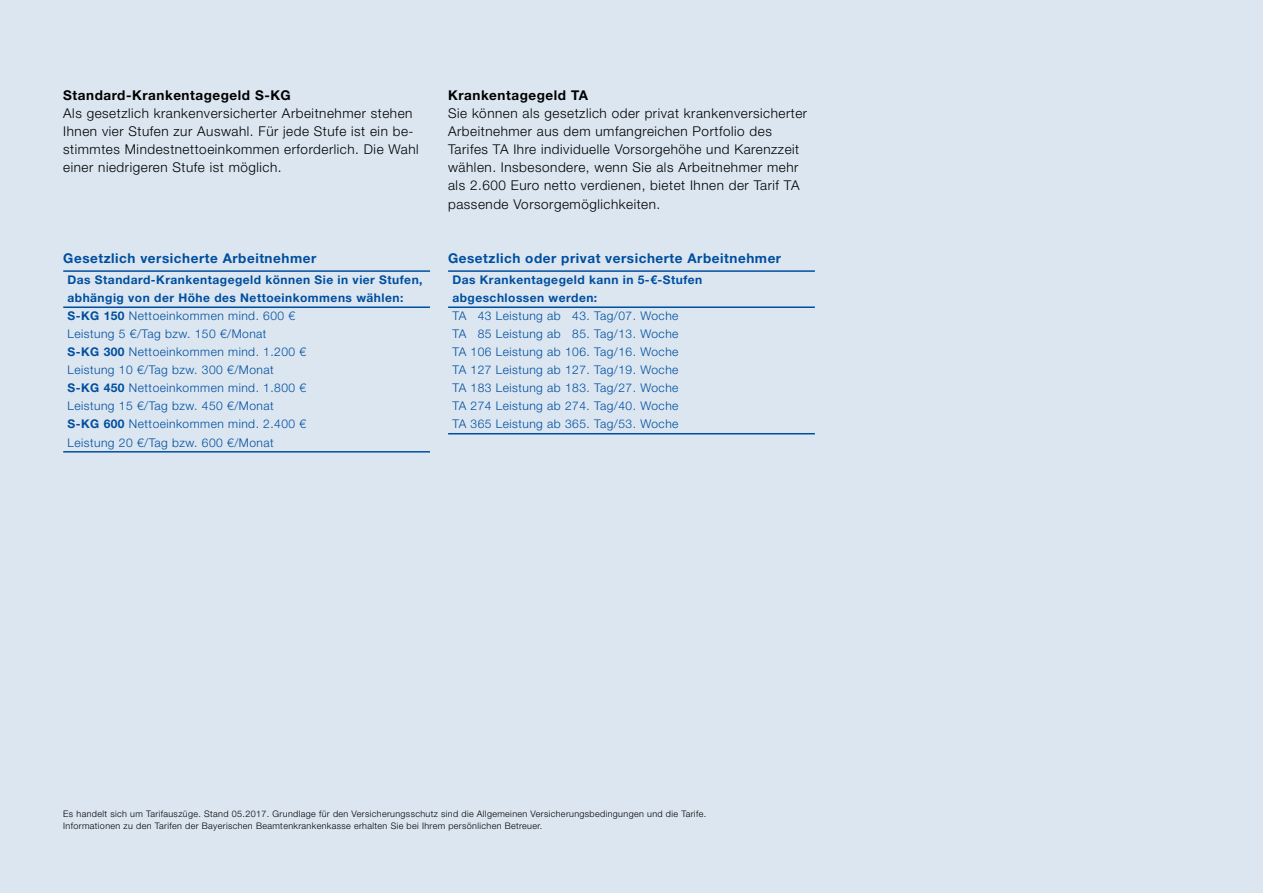
<style>
.page{position:relative;width:1263px;height:893px;background:#dbe6f1}
.page>*{position:absolute;margin:0;border:0;box-sizing:border-box;transform-origin:0 0}
.t1{font:300 13.5px/18.1px "Helvetica Neue LT Pro";letter-spacing:.04em;color:#000}
.t2{font:700 13.5px "Helvetica Neue LT Pro";letter-spacing:.04em;color:#004e9e}
.t3{font:700 13.5px "Helvetica Neue LT Pro";letter-spacing:.04em;color:#000}
.t4{font:300 12px/18px "Helvetica Neue LT Pro";letter-spacing:.04em;color:#004e9e;text-align:justify}
.t5{font:700 12px/18px "Helvetica Neue LT Pro";letter-spacing:.04em;color:#004e9e}
.t6{font:300 9px/12px "Helvetica Neue LT Pro";letter-spacing:.04em;color:#000}
.s1{font-weight:700}
</style>
<div class="page">
<hr style="left:448px;top:433px;width:367px;height:1px;background:#004e9e">
<hr style="left:448px;top:306px;width:367px;height:2px;background:#004e9e">
<hr style="left:448px;top:270px;width:367px;height:2px;background:#004e9e">
<hr style="left:63px;top:451px;width:367px;height:2px;background:#004e9e">
<hr style="left:63px;top:306px;width:367px;height:2px;background:#004e9e">
<hr style="left:63px;top:270px;width:367px;height:2px;background:#004e9e">
<p class="t3" style="left:63px;top:87px;width:229px">Standard-Krankentagegeld S-KG</p>
<p class="t1" style="left:63px;top:104px;width:357px">Als gesetzlich krankenversicherter Arbeitnehmer stehen Ihnen vier Stufen zur Auswahl. Für jede Stufe ist ein be&shy;stimmtes Mindestnettoeinkommen erforderlich. Die Wahl einer niedrigeren Stufe ist möglich.</p>
<p class="t2" style="left:63px;top:249px;width:255px">Gesetzlich versicherte Arbeitnehmer</p>
<p class="t4" style="left:68px;top:271px;width:357px;text-align:left"><span class="s1">Das Standard-Krankentagegeld können Sie in vier Stufen, abhängig von der Höhe des Nettoeinkommens wählen:<br>S-KG 150</span> Nettoeinkommen mind. 600 €<br>Leistung 5 €/Tag bzw. 150 €/Monat<br><span class="s1">S-KG 300</span> Nettoeinkommen mind. 1.200 €<br>Leistung 10 €/Tag bzw. 300 €/Monat<br><span class="s1">S-KG 450</span> Nettoeinkommen mind. 1.800 €<br>Leistung 15 €/Tag bzw. 450 €/Monat<br><span class="s1">S-KG 600</span> Nettoeinkommen mind. 2.400 €<br>Leistung 20 €/Tag bzw. 600 €/Monat</p>
<p class="t3" style="left:448px;top:87px;width:141px">Krankentagegeld TA</p>
<p class="t1" style="left:448px;top:104px;width:361px">Sie können als gesetzlich oder privat krankenversicherter Arbeitnehmer aus dem umfangreichen Portfolio des Tarifes TA Ihre individuelle Vorsorgehöhe und Karenzzeit wählen. Insbesondere, wenn Sie als Arbeitnehmer mehr als 2.600 Euro netto verdienen, bietet Ihnen der Tarif TA passende Vorsorgemöglichkeiten.</p>
<p class="t2" style="left:448px;top:249px;width:335px">Gesetzlich oder privat versicherte Arbeitnehmer</p>
<p class="t5" style="left:452px;top:271px;width:251px">Das Krankentagegeld kann in 5-€-Stufen abgeschlossen werden:</p>
<p class="t4" style="left:452px;top:307px;width:228px">TA 43 Leistung ab 43. Tag/07. Woche TA 85 Leistung ab 85. Tag/13. Woche TA 106 Leistung ab 106. Tag/16. Woche TA 127 Leistung ab 127. Tag/19. Woche TA 183 Leistung ab 183. Tag/27. Woche TA 274 Leistung ab 274. Tag/40. Woche TA 365 Leistung ab 365. Tag/53. Woche</p>
<p class="t6" style="left:63px;top:808px;width:644px">Es handelt sich um Tarifauszüge. Stand 05.2017. Grundlage für den Versicherungsschutz sind die Allgemeinen Versicherungsbedingungen und die Tarife.<br>Informationen zu den Tarifen der Bayerischen Beamtenkrankenkasse erhalten Sie bei Ihrem persönlichen Betreuer.</p>
</div>
